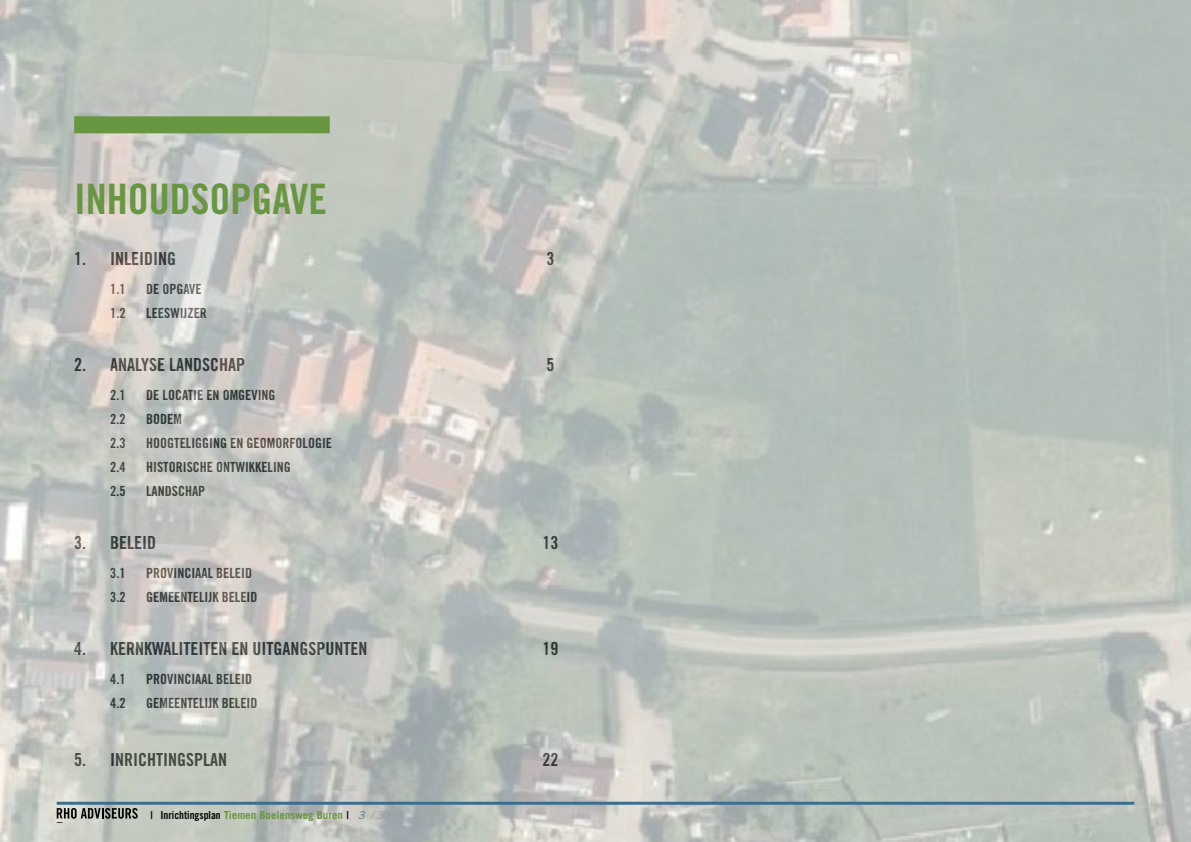
<style>
.page{position:relative;width:1191px;height:842px;background:#fff}
.page>*{position:absolute;margin:0;border:0;box-sizing:border-box;transform-origin:0 0}
.t1{font:42px "Trade Gothic LT Std Bd Cn 20";color:#699641}
.t2{font:18px "Trade Gothic LT Std Bd Cn 20";color:#000}
.t3{font:14px "Trade Gothic LT Std Bd Cn 20";color:#000}
.t4{font:700 11px "Trade Gothic LT Std";color:#699641}
.s1{font-family:"Trade Gothic LT Std Bd Cn 20";font-weight:400;color:#000}
.s2{font-weight:300;font-style:italic;color:#3c6e8f}
.s3{font-weight:300;font-style:italic;color:#999}
</style>
<div class="page">
<img style="left:0;top:0;width:1191px;height:842px">
<hr style="left:57px;top:802px;width:1077px;height:3px;background:#3c6e8f">
<svg style="left:57px;top:808px;width:81px;height:15px"></svg>
<div style="left:74px;top:116px;width:256px;height:17px;background:#699641"></div>
<h1 class="t1" style="left:74px;top:173px;width:254px">INHOUDSOPGAVE</h1>
<p class="t2" style="left:74px;top:248px;width:104px">1. INLEIDING</p>
<p class="t2" style="left:546px;top:248px;width:9px">3</p>
<p class="t3" style="left:110px;top:281px;width:17px">1.1</p>
<p class="t3" style="left:146px;top:281px;width:57px">DE OPGAVE</p>
<p class="t3" style="left:110px;top:305px;width:17px">1.2</p>
<p class="t3" style="left:146px;top:305px;width:62px">LEESWIJZER</p>
<p class="t2" style="left:74px;top:354px;width:172px">2. ANALYSE LANDSCHAP</p>
<p class="t2" style="left:546px;top:354px;width:9px">5</p>
<p class="t3" style="left:110px;top:387px;width:17px">2.1</p>
<p class="t3" style="left:146px;top:387px;width:131px">DE LOCATIE EN OMGEVING</p>
<p class="t3" style="left:110px;top:411px;width:17px">2.2</p>
<p class="t3" style="left:146px;top:411px;width:37px">BODEM</p>
<p class="t3" style="left:110px;top:435px;width:17px">2.3</p>
<p class="t3" style="left:146px;top:435px;width:187px">HOOGTELIGGING EN GEOMORFOLOGIE</p>
<p class="t3" style="left:110px;top:459px;width:17px">2.4</p>
<p class="t3" style="left:146px;top:459px;width:146px">HISTORISCHE ONTWIKKELING</p>
<p class="t3" style="left:110px;top:483px;width:17px">2.5</p>
<p class="t3" style="left:146px;top:483px;width:61px">LANDSCHAP</p>
<p class="t2" style="left:74px;top:532px;width:83px">3. BELEID</p>
<p class="t2" style="left:542px;top:532px;width:17px">13</p>
<p class="t3" style="left:110px;top:565px;width:17px">3.1</p>
<p class="t3" style="left:146px;top:565px;width:107px">PROVINCIAAL BELEID</p>
<p class="t3" style="left:110px;top:589px;width:17px">3.2</p>
<p class="t3" style="left:146px;top:589px;width:113px">GEMEENTELIJK BELEID</p>
<p class="t2" style="left:74px;top:638px;width:295px">4. KERNKWALITEITEN EN UITGANGSPUNTEN</p>
<p class="t2" style="left:542px;top:638px;width:17px">19</p>
<p class="t3" style="left:110px;top:671px;width:17px">4.1</p>
<p class="t3" style="left:146px;top:671px;width:107px">PROVINCIAAL BELEID</p>
<p class="t3" style="left:110px;top:695px;width:17px">4.2</p>
<p class="t3" style="left:146px;top:695px;width:113px">GEMEENTELIJK BELEID</p>
<p class="t2" style="left:74px;top:749px;width:154px">5. INRICHTINGSPLAN</p>
<p class="t2" style="left:542px;top:749px;width:17px">22</p>
<p class="t4" style="left:151px;top:808px;width:239px"><span class="s1">| Inrichtingsplan</span> Tiemen Boelensweg Buren <span class="s1">|</span> <span class="s2">3</span> <span class="s3">/ 30</span></p>
</div>
